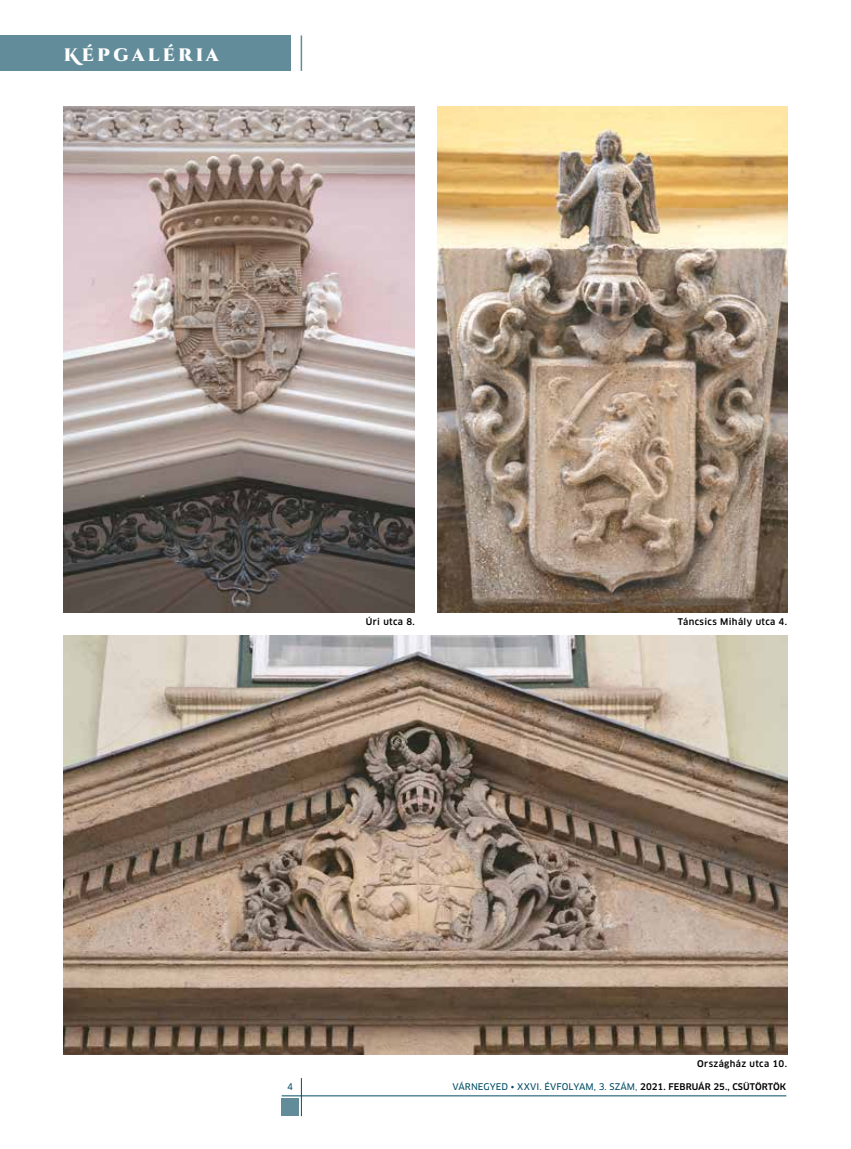
<style>
.page{position:relative;width:851px;height:1149px;background:#fff}
.page>*{position:absolute;margin:0;border:0;box-sizing:border-box;transform-origin:0 0}
.t1{font:900 18px "Cinzel Decorative";letter-spacing:.18em;color:#fff}
.t2{font:9px "Clan Pro News";letter-spacing:.01em;color:#004d65}
.t3{font:500 9px "Clan Pro";letter-spacing:.04em;color:#000}
.s1{font-family:"Clan Pro";font-weight:500;color:#000}
</style>
<div class="page">
<hr style="left:301px;top:1077px;width:1px;height:38px;background:#004d65">
<hr style="left:281px;top:1095px;width:505px;height:1px;background:#004d65">
<div style="left:281px;top:1098px;width:17px;height:17px;background:#628c9a"></div>
<hr style="left:300px;top:35px;width:2px;height:36px;background:#628c9a">
<div style="left:0;top:35px;width:291px;height:36px;background:#628c9a"></div>
<img style="left:64px;top:635px;width:723px;height:419px">
<img style="left:64px;top:106px;width:351px;height:506px">
<img style="left:437px;top:106px;width:350px;height:506px">
<h1 class="t1" style="left:64px;top:43px;width:156px">Képgaléria</h1>
<p class="t3" style="left:366px;top:616px;width:50px">Úri utca 8.</p>
<p class="t3" style="left:677px;top:616px;width:111px">Táncsics Mihály utca 4.</p>
<p class="t3" style="left:697px;top:1057px;width:91px">Országház utca 10.</p>
<p class="t2" style="left:287px;top:1080px;width:7px">4</p>
<p class="t2" style="left:452px;top:1080px;width:335px">VÁRNEGYED • XXVI. ÉVFOLYAM, 3. SZÁM, <span class="s1">2021. FEBRUÁR 25., CSÜTÖRTÖK</span></p>
</div>
